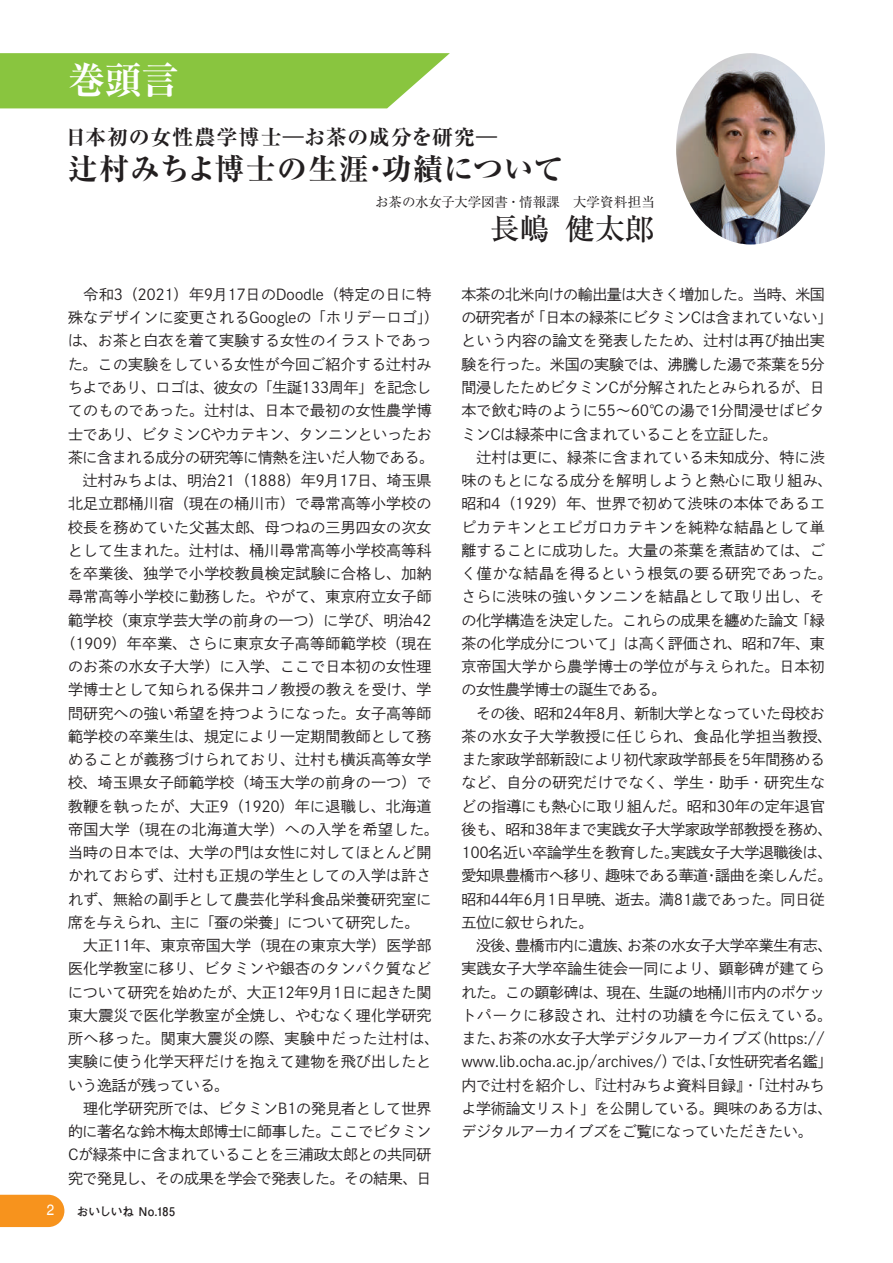
<style>
.page{position:relative;width:893px;height:1263px;background:#fff}
.page>*{position:absolute;margin:0;border:0;box-sizing:border-box;transform-origin:0 0}
.t1{font:700 expanded 37.5px "Ryumin Pro";color:#fff}
.t2{font:700 expanded 30px "Ryumin Pro";letter-spacing:.02em;color:#231f20}
.t3{font:500 30px "Ryumin Pro";color:#231f20}
.t4{font:700 expanded 21px "Ryumin Pro";letter-spacing:.045em;color:#231f20}
.t5{font:15px/23.2px "Shuei Go Kin Std L";letter-spacing:-.015em;color:#231f20}
.t6{font:15px "Shuei Go Kin Std L";letter-spacing:.01em;color:#231f20}
.t7{font:15px "Shuei Go Kin Std L";letter-spacing:-.025em;color:#231f20}
.t8{font:15px "Shuei Go Kin Std L";letter-spacing:-.02em;color:#231f20}
.t9{font:15px "Shuei Go Kin Std L";letter-spacing:-.03em;color:#231f20}
.t10{font:15px "Shuei Go Kin Std L";letter-spacing:.035em;color:#231f20}
.t11{font:15px "Shuei Go Kin Std L";letter-spacing:.04em;color:#231f20}
.t12{font:15px "Helvetica LT";color:#fff;scale:.9 1}
.t13{font:13.5px "Ryumin Pro";letter-spacing:-.005em;color:#231f20}
.t14{font:700 12px "Futo Go B101 Pro";letter-spacing:-.015em;color:#231f20}
.s1{font-weight:400;font-stretch:normal}
</style>
<div class="page">
<div style="left:0;top:1195px;width:64px;height:32px;background:#f7931d"></div>
<svg style="left:0;top:53px;width:450px;height:55px"></svg>
<img style="left:676px;top:53px;width:149px;height:191px">
<h1 class="t1" style="left:68px;top:51px;width:112px">巻頭言</h1>
<h3 class="t4" style="left:66px;top:121px;width:433px">日本初の女性農学博士<span class="s1">―</span>お茶の成分を研究<span class="s1">―</span></h3>
<h2 class="t2" style="left:68px;top:145px;width:497px">辻村みちよ博士の生涯・功績について</h2>
<p class="t13" style="left:375px;top:192px;width:281px">お茶の水女子大学図書・情報課　大学資料担当</p>
<p class="t7" style="left:68px;top:284px;width:365px">　令和3（2021）年9月17日のDoodle（特定の日に特</p>
<p class="t6" style="left:68px;top:307px;width:373px">殊なデザインに変更されるGoogleの「ホリデーロゴ」）</p>
<p class="t6" style="left:68px;top:331px;width:365px">は、お茶と白衣を着て実験する女性のイラストであっ</p>
<p class="t6" style="left:68px;top:354px;width:365px">た。この実験をしている女性が今回ご紹介する辻村み</p>
<p class="t7" style="left:68px;top:377px;width:365px">ちよであり、ロゴは、彼女の「生誕133周年」を記念し</p>
<p class="t6" style="left:68px;top:400px;width:365px">てのものであった。辻村は、日本で最初の女性農学博</p>
<p class="t8" style="left:68px;top:424px;width:365px">士であり、ビタミンCやカテキン、タンニンといったお</p>
<p class="t7" style="left:68px;top:447px;width:368px">茶に含まれる成分の研究等に情熱を注いだ人物である。</p>
<p class="t7" style="left:68px;top:470px;width:365px">　辻村みちよは、明治21（1888）年9月17日、埼玉県</p>
<p class="t6" style="left:68px;top:493px;width:365px">北足立郡桶川宿（現在の桶川市）で尋常高等小学校の</p>
<p class="t6" style="left:68px;top:517px;width:365px">校長を務めていた父甚太郎、母つねの三男四女の次女</p>
<p class="t6" style="left:68px;top:540px;width:365px">として生まれた。辻村は、桶川尋常高等小学校高等科</p>
<p class="t6" style="left:68px;top:563px;width:365px">を卒業後、独学で小学校教員検定試験に合格し、加納</p>
<p class="t6" style="left:68px;top:586px;width:365px">尋常高等小学校に勤務した。やがて、東京府立女子師</p>
<p class="t6" style="left:68px;top:610px;width:365px">範学校（東京学芸大学の前身の一つ）に学び、明治42</p>
<p class="t6" style="left:61px;top:633px;width:373px">（1909）年卒業、さらに東京女子高等師範学校（現在</p>
<p class="t6" style="left:68px;top:656px;width:365px">のお茶の水女子大学）に入学、ここで日本初の女性理</p>
<p class="t6" style="left:68px;top:679px;width:365px">学博士として知られる保井コノ教授の教えを受け、学</p>
<p class="t6" style="left:68px;top:703px;width:365px">問研究への強い希望を持つようになった。女子高等師</p>
<p class="t6" style="left:68px;top:726px;width:365px">範学校の卒業生は、規定により一定期間教師として務</p>
<p class="t6" style="left:68px;top:749px;width:365px">めることが義務づけられており、辻村も横浜高等女学</p>
<p class="t6" style="left:68px;top:772px;width:365px">校、埼玉県女子師範学校（埼玉大学の前身の一つ）で</p>
<p class="t6" style="left:68px;top:796px;width:365px">教鞭を執ったが、大正9（1920）年に退職し、北海道</p>
<p class="t10" style="left:68px;top:819px;width:372px">帝国大学（現在の北海道大学）への入学を希望した。</p>
<p class="t6" style="left:68px;top:842px;width:365px">当時の日本では、大学の門は女性に対してほとんど開</p>
<p class="t6" style="left:68px;top:865px;width:365px">かれておらず、辻村も正規の学生としての入学は許さ</p>
<p class="t6" style="left:68px;top:889px;width:365px">れず、無給の副手として農芸化学科食品栄養研究室に</p>
<p class="t7" style="left:68px;top:912px;width:353px">席を与えられ、主に「蚕の栄養」について研究した。</p>
<p class="t6" style="left:68px;top:935px;width:365px">　大正11年、東京帝国大学（現在の東京大学）医学部</p>
<p class="t6" style="left:68px;top:958px;width:365px">医化学教室に移り、ビタミンや銀杏のタンパク質など</p>
<p class="t6" style="left:68px;top:982px;width:365px">について研究を始めたが、大正12年9月1日に起きた関</p>
<p class="t6" style="left:68px;top:1005px;width:365px">東大震災で医化学教室が全焼し、やむなく理化学研究</p>
<p class="t11" style="left:68px;top:1028px;width:373px">所へ移った。関東大震災の際、実験中だった辻村は、</p>
<p class="t6" style="left:68px;top:1051px;width:365px">実験に使う化学天秤だけを抱えて建物を飛び出したと</p>
<p class="t7" style="left:68px;top:1075px;width:163px">いう逸話が残っている。</p>
<p class="t6" style="left:68px;top:1098px;width:365px">　理化学研究所では、ビタミンB1の発見者として世界</p>
<p class="t9" style="left:68px;top:1121px;width:365px">的に著名な鈴木梅太郎博士に師事した。ここでビタミン</p>
<p class="t8" style="left:68px;top:1144px;width:365px">Cが緑茶中に含まれていることを三浦政太郎との共同研</p>
<p class="t9" style="left:68px;top:1168px;width:365px">究で発見し、その成果を学会で発表した。その結果、日</p>
<p class="t12" style="left:47px;top:1201px;width:10px">2</p>
<p class="t14" style="left:77px;top:1202px;width:100px">おいしいね No.１85</p>
<h2 class="t3" style="left:490px;top:205px;width:166px">長嶋　健太郎</h2>
<p class="t5" style="left:461px;top:283px;width:373px">本茶の北米向けの輸出量は大きく増加した。当時、米国の研究者が「日本の緑茶にビタミンCは含まれていない」という内容の論文を発表したため、辻村は再び抽出実験を行った。米国の実験では、沸騰した湯で茶葉を5分間浸したためビタミンCが分解されたとみられるが、日本で飲む時のように55～60℃の湯で1分間浸せばビタミンCは緑茶中に含まれていることを立証した。<br>　辻村は更に、緑茶に含まれている未知成分、特に渋味のもとになる成分を解明しようと熱心に取り組み、昭和4（1929）年、世界で初めて渋味の本体であるエピカテキンとエピガロカテキンを純粋な結晶として単離することに成功した。大量の茶葉を煮詰めては、ごく僅かな結晶を得るという根気の要る研究であった。さらに渋味の強いタンニンを結晶として取り出し、その化学構造を決定した。これらの成果を纏めた論文「緑茶の化学成分について」は高く評価され、昭和7年、東京帝国大学から農学博士の学位が与えられた。日本初の女性農学博士の誕生である。<br>　その後、昭和24年8月、新制大学となっていた母校お茶の水女子大学教授に任じられ、食品化学担当教授、また家政学部新設により初代家政学部長を5年間務めるなど、自分の研究だけでなく、学生・助手・研究生などの指導にも熱心に取り組んだ。昭和30年の定年退官後も、昭和38年まで実践女子大学家政学部教授を務め、<br>100名近い卒論学生を教育した。実践女子大学退職後は、愛知県豊橋市へ移り、趣味である華道・謡曲を楽しんだ。昭和44年6月1日早暁、逝去。満81歳であった。同日従五位に叙せられた。<br>　没後、豊橋市内に遺族、お茶の水女子大学卒業生有志、実践女子大学卒論生徒会一同により、顕彰碑が建てられた。この顕彰碑は、現在、生誕の地桶川市内のポケットパークに移設され、辻村の功績を今に伝えている。また、お茶の水女子大学デジタルアーカイブズ（https:// www.lib.ocha.ac.jp/archives/）では、「女性研究者名鑑」内で辻村を紹介し、『辻村みちよ資料目録』・「辻村みちよ学術論文リスト」を公開している。興味のある方は、デジタルアーカイブズをご覧になっていただきたい。</p>
</div>
